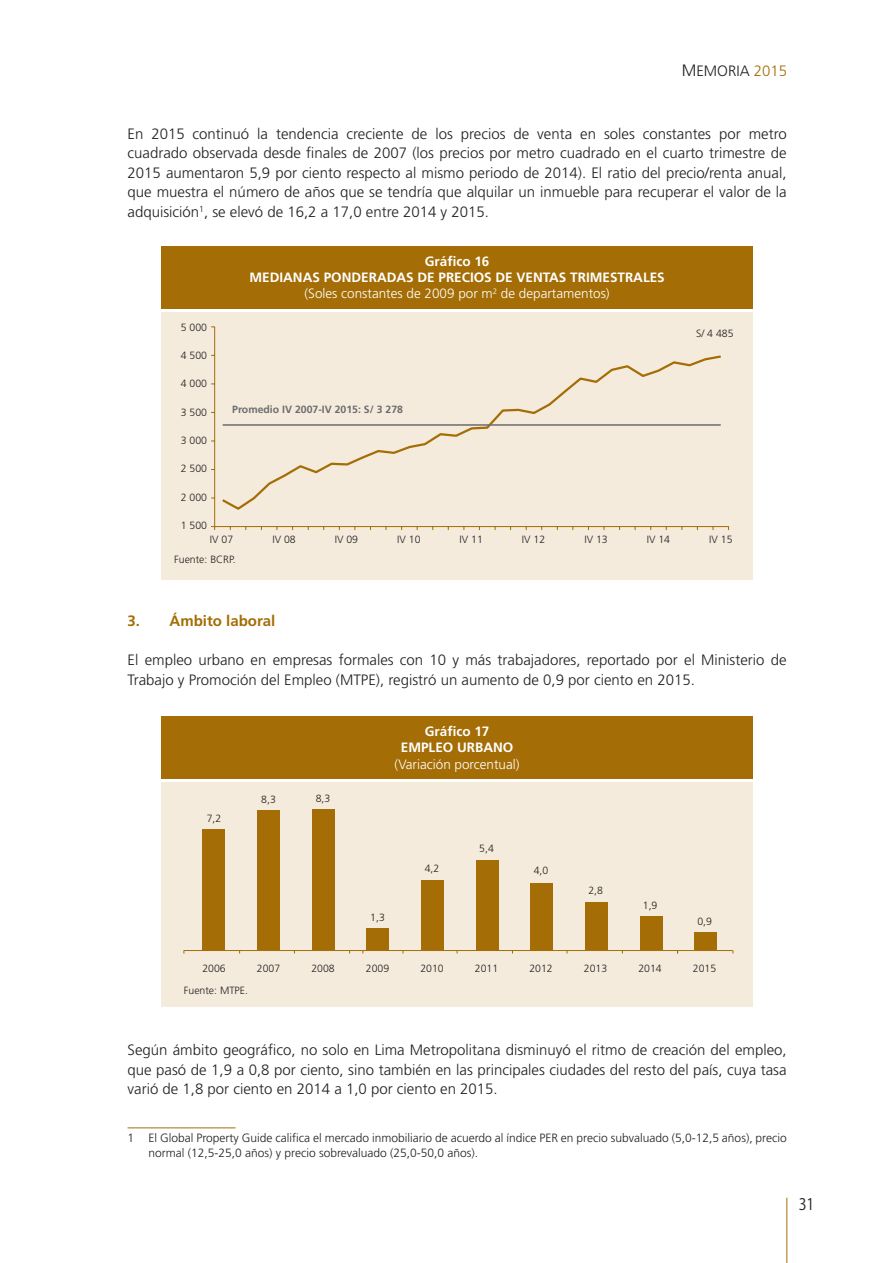
<style>
.page{position:relative;width:893px;height:1263px;background:#fff}
.page>*{position:absolute;margin:0;border:0;box-sizing:border-box;transform-origin:0 0}
.t1{font:15.75px "Koz Go Pro";color:#231f20;scale:.9 1}
.t2{font:300 15px/19.5px "Frutiger";color:#231f20;text-align:justify}
.t3{font:700 15px "Frutiger";color:#a46d05}
.t4{font:700 13.5px/16.2px "Frutiger";color:#fff;text-align:center}
.t5{font:300 13.5px "Frutiger";color:#fff}
.t6{font:300 12px/14.4px "Frutiger";color:#231f20}
.t7{font:300 10.5px "Frutiger";color:#231f20}
.t8{font:700 10.5px "Frutiger";color:#6c6d70}
.s1{font-size:16.5px}
.s2{color:#a46d05}
.s3{font-weight:300}
</style>
<div class="page">
<hr style="left:786px;top:1197px;width:1px;height:66px;background:#a46d05">
<hr style="left:128px;top:1127px;width:108px;height:1px;background:#a46d05">
<div style="left:162px;top:312px;width:591px;height:268px;background:#f5ebdc"></div>
<div style="left:162px;top:246px;width:591px;height:62px;background:#a46d05"></div>
<hr style="left:214px;top:327px;width:1px;height:200px;background:#a46d05">
<hr style="left:215px;top:526px;width:513px;height:1px;background:#a46d05">
<svg style="left:222px;top:355px;width:499px;height:155px"></svg>
<hr style="left:223px;top:424px;width:498px;height:2px;background:#6c6d70">
<div style="left:162px;top:782px;width:591px;height:225px;background:#f5ebdc"></div>
<div style="left:162px;top:716px;width:591px;height:62px;background:#a46d05"></div>
<hr style="left:184px;top:950px;width:549px;height:1px;background:#a46d05">
<div style="left:202px;top:829px;width:23px;height:121px;background:#a46d05"></div>
<div style="left:257px;top:811px;width:23px;height:139px;background:#a46d05"></div>
<div style="left:312px;top:809px;width:22px;height:141px;background:#a46d05"></div>
<div style="left:421px;top:880px;width:23px;height:70px;background:#a46d05"></div>
<div style="left:476px;top:860px;width:22px;height:91px;background:#a46d05"></div>
<div style="left:585px;top:902px;width:23px;height:48px;background:#a46d05"></div>
<div style="left:640px;top:916px;width:22px;height:34px;background:#a46d05"></div>
<div style="left:694px;top:932px;width:23px;height:18px;background:#a46d05"></div>
<div style="left:530px;top:883px;width:23px;height:67px;background:#a46d05"></div>
<div style="left:366px;top:928px;width:23px;height:23px;background:#a46d05"></div>
<p class="t2" style="left:682px;top:61px;width:107px"><span class="s1">M</span>EMORIA <span class="s2">2015</span></p>
<p class="t2" style="left:128px;top:124px;width:661px">En 2015 continuó la tendencia creciente de los precios de venta en soles constantes por metro cuadrado observada desde finales de 2007 (los precios por metro cuadrado en el cuarto trimestre de 2015 aumentaron 5,9 por ciento respecto al mismo periodo de 2014). El ratio del precio/renta anual, que muestra el número de años que se tendría que alquilar un inmueble para recuperar el valor de la adquisición<sup>1</sup>, se elevó de 16,2 a 17,0 entre 2014 y 2015.</p>
<p class="t4" style="left:249px;top:253px;width:417px">Gráfico 16<br>MEDIANAS PONDERADAS DE PRECIOS DE VENTAS TRIMESTRALES <span class="s3">(Soles constantes de 2009 por m</span><sup>2</sup> <span class="s3">de departamentos)</span></p>
<p class="t7" style="left:181px;top:321px;width:28px">5 000</p>
<p class="t7" style="left:181px;top:349px;width:28px">4 500</p>
<p class="t7" style="left:181px;top:378px;width:28px">4 000</p>
<p class="t7" style="left:181px;top:406px;width:28px">3 500</p>
<p class="t7" style="left:181px;top:435px;width:28px">3 000</p>
<p class="t7" style="left:181px;top:463px;width:28px">2 500</p>
<p class="t7" style="left:181px;top:491px;width:28px">2 000</p>
<p class="t7" style="left:181px;top:520px;width:28px">1 500</p>
<p class="t7" style="left:174px;top:553px;width:63px">Fuente: BCRP.</p>
<p class="t7" style="left:696px;top:328px;width:39px">S/ 4 485</p>
<p class="t8" style="left:232px;top:403px;width:172px">Promedio IV 2007-IV 2015: S/ 3 278</p>
<p class="t7" style="left:210px;top:534px;width:25px">IV 07</p>
<p class="t7" style="left:272px;top:534px;width:25px">IV 08</p>
<p class="t7" style="left:335px;top:534px;width:25px">IV 09</p>
<p class="t7" style="left:397px;top:534px;width:25px">IV 10</p>
<p class="t7" style="left:460px;top:534px;width:25px">IV 11</p>
<p class="t7" style="left:522px;top:534px;width:25px">IV 12</p>
<p class="t7" style="left:584px;top:534px;width:25px">IV 13</p>
<p class="t7" style="left:647px;top:534px;width:25px">IV 14</p>
<p class="t7" style="left:709px;top:534px;width:25px">IV 15</p>
<p class="t3" style="left:128px;top:612px;width:149px">3. Ámbito laboral</p>
<p class="t2" style="left:128px;top:651px;width:661px">El empleo urbano en empresas formales con 10 y más trabajadores, reportado por el Ministerio de<br>Trabajo y Promoción del Empleo (MTPE), registró un aumento de 0,9 por ciento en 2015.</p>
<p class="t7" style="left:207px;top:812px;width:16px">7,2</p>
<p class="t7" style="left:261px;top:793px;width:16px">8,3</p>
<p class="t7" style="left:202px;top:963px;width:25px">2006</p>
<p class="t7" style="left:184px;top:984px;width:66px">Fuente: MTPE.</p>
<p class="t7" style="left:257px;top:963px;width:25px">2007</p>
<p class="t7" style="left:316px;top:792px;width:16px">8,3</p>
<p class="t7" style="left:311px;top:963px;width:25px">2008</p>
<p class="t4" style="left:401px;top:723px;width:114px">Gráfico 17<br>EMPLEO URBANO</p>
<p class="t5" style="left:395px;top:756px;width:127px">(Variación porcentual)</p>
<p class="t7" style="left:370px;top:912px;width:16px">1,3</p>
<p class="t7" style="left:366px;top:963px;width:25px">2009</p>
<p class="t7" style="left:425px;top:862px;width:16px">4,2</p>
<p class="t7" style="left:479px;top:842px;width:16px">5,4</p>
<p class="t7" style="left:420px;top:963px;width:25px">2010</p>
<p class="t7" style="left:475px;top:963px;width:25px">2011</p>
<p class="t7" style="left:534px;top:865px;width:16px">4,0</p>
<p class="t7" style="left:529px;top:963px;width:25px">2012</p>
<p class="t7" style="left:588px;top:884px;width:16px">2,8</p>
<p class="t7" style="left:584px;top:963px;width:25px">2013</p>
<p class="t7" style="left:643px;top:899px;width:16px">1,9</p>
<p class="t7" style="left:697px;top:915px;width:16px">0,9</p>
<p class="t7" style="left:638px;top:963px;width:25px">2014</p>
<p class="t7" style="left:693px;top:963px;width:25px">2015</p>
<p class="t2" style="left:128px;top:1041px;width:661px">Según ámbito geográfico, no solo en Lima Metropolitana disminuyó el ritmo de creación del empleo, que pasó de 1,9 a 0,8 por ciento, sino también en las principales ciudades del resto del país, cuya tasa varió de 1,8 por ciento en 2014 a 1,0 por ciento en 2015.</p>
<p class="t6" style="left:149px;top:1131px;width:640px;text-indent:-21px">1 El Global Property Guide califica el mercado inmobiliario de acuerdo al índice PER en precio subvaluado (5,0-12,5 años), precio normal (12,5-25,0 años) y precio sobrevaluado (25,0-50,0 años).</p>
<p class="t1" style="left:799px;top:1194px;width:19px">31</p>
</div>
